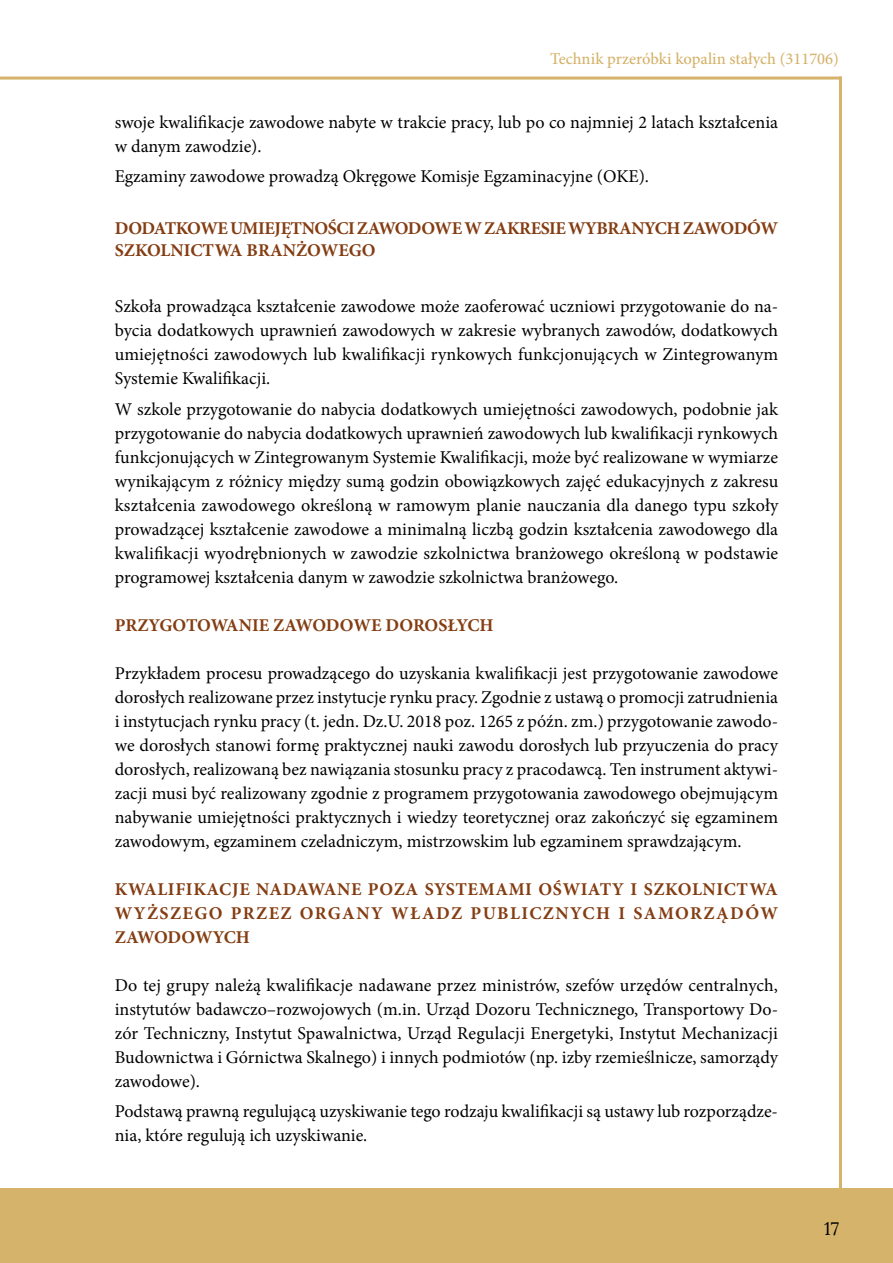
<style>
.page{position:relative;width:893px;height:1263px;background:#fff}
.page>*{position:absolute;margin:0;border:0;box-sizing:border-box;transform-origin:0 0}
.t1{font:18px/24px "Minion Pro";color:#000;text-align:justify}
.t2{font:700 18px/24px "Minion Pro";letter-spacing:-.01em;color:#843d12}
.t3{font:18px "Lora";color:#000}
.t4{font:500 16.5px "Minion Pro";color:#d5b36b}
</style>
<div class="page">
<div style="left:0;top:1188px;width:893px;height:75px;background:#d5b36b"></div>
<hr style="left:839px;top:77px;width:3px;height:1113px;background:#d5b36b">
<hr style="left:0;top:77px;width:842px;height:3px;background:#d5b36b">
<p class="t4" style="left:550px;top:48px;width:290px">Technik przeróbki kopalin stałych (311706)</p>
<p class="t1" style="left:115px;top:110px;width:665px">swoje kwalifikacje zawodowe nabyte w trakcie pracy, lub po co najmniej 2 latach kształcenia w danym zawodzie).</p>
<p class="t1" style="left:115px;top:165px;width:536px">Egzaminy zawodowe prowadzą Okręgowe Komisje Egzaminacyjne (OKE).</p>
<p class="t2" style="left:115px;top:217px;width:665px;line-height:21.6px">DODATKOWE UMIEJĘTNOŚCI ZAWODOWE W ZAKRESIE WYBRANYCH ZAWODÓW<br>SZKOLNICTWA BRANŻOWEGO</p>
<p class="t1" style="left:115px;top:295px;width:665px">Szkoła prowadząca kształcenie zawodowe może zaoferować uczniowi przygotowanie do na&shy;bycia dodatkowych uprawnień zawodowych w zakresie wybranych zawodów, dodatkowych umiejętności zawodowych lub kwalifikacji rynkowych funkcjonujących w Zintegrowanym Systemie Kwalifikacji.</p>
<p class="t1" style="left:115px;top:397px;width:665px">W szkole przygotowanie do nabycia dodatkowych umiejętności zawodowych, podobnie jak przygotowanie do nabycia dodatkowych uprawnień zawodowych lub kwalifikacji rynkowych funkcjonujących w Zintegrowanym Systemie Kwalifikacji, może być realizowane w wymiarze wynikającym z różnicy między sumą godzin obowiązkowych zajęć edukacyjnych z zakresu kształcenia zawodowego określoną w ramowym planie nauczania dla danego typu szkoły prowadzącej kształcenie zawodowe a minimalną liczbą godzin kształcenia zawodowego dla kwalifikacji wyodrębnionych w zawodzie szkolnictwa branżowego określoną w podstawie programowej kształcenia danym w zawodzie szkolnictwa branżowego.</p>
<p class="t2" style="left:115px;top:613px;width:380px">PRZYGOTOWANIE ZAWODOWE DOROSŁYCH</p>
<p class="t1" style="left:115px;top:661px;width:665px">Przykładem procesu prowadzącego do uzyskania kwalifikacji jest przygotowanie zawodowe dorosłych realizowane przez instytucje rynku pracy. Zgodnie z ustawą o promocji zatrudnienia i instytucjach rynku pracy (t. jedn. Dz.U. 2018 poz. 1265 z późn. zm.) przygotowanie zawodo&shy;we dorosłych stanowi formę praktycznej nauki zawodu dorosłych lub przyuczenia do pracy dorosłych, realizowaną bez nawiązania stosunku pracy z pracodawcą. Ten instrument aktywi&shy;zacji musi być realizowany zgodnie z programem przygotowania zawodowego obejmującym nabywanie umiejętności praktycznych i wiedzy teoretycznej oraz zakończyć się egzaminem zawodowym, egzaminem czeladniczym, mistrzowskim lub egzaminem sprawdzającym.</p>
<p class="t2" style="left:115px;top:877px;width:665px;text-align:justify">KWALIFIKACJE NADAWANE POZA SYSTEMAMI OŚWIATY I SZKOLNICTWA WYŻSZEGO PRZEZ ORGANY WŁADZ PUBLICZNYCH I SAMORZĄDÓW ZAWODOWYCH</p>
<p class="t1" style="left:115px;top:973px;width:665px">Do tej grupy należą kwalifikacje nadawane przez ministrów, szefów urzędów centralnych, instytutów badawczo–rozwojowych (m.in. Urząd Dozoru Technicznego, Transportowy Do&shy;zór Techniczny, Instytut Spawalnictwa, Urząd Regulacji Energetyki, Instytut Mechanizacji Budownictwa i Górnictwa Skalnego) i innych podmiotów (np. izby rzemieślnicze, samorządy zawodowe).</p>
<p class="t1" style="left:115px;top:1099px;width:665px">Podstawą prawną regulującą uzyskiwanie tego rodzaju kwalifikacji są ustawy lub rozporządze&shy;nia, które regulują ich uzyskiwanie.</p>
<p class="t3" style="left:824px;top:1215px;width:16px">17</p>
</div>
